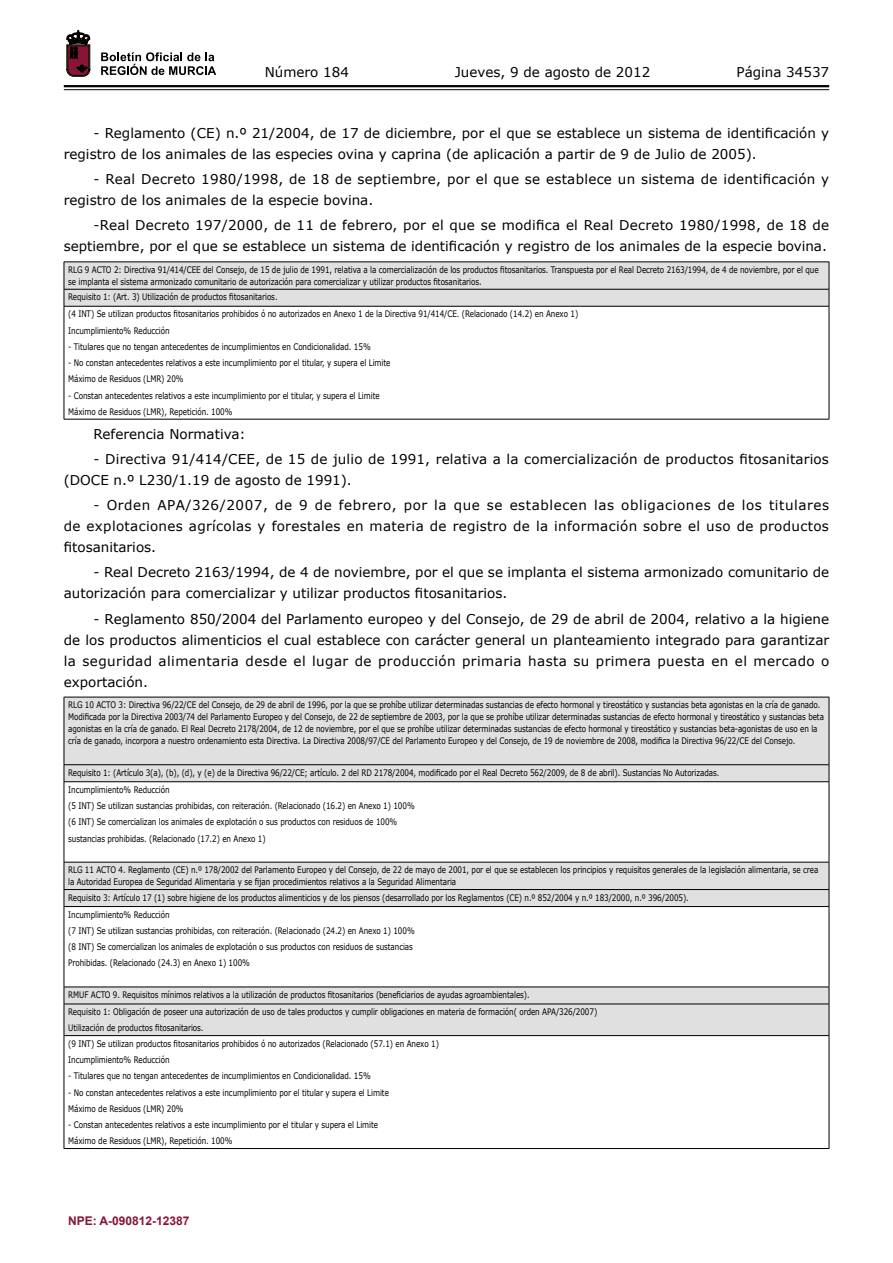
<style>
.page{position:relative;width:893px;height:1263px;background:#fff}
.page>*{position:absolute;margin:0;border:0;box-sizing:border-box;transform-origin:0 0}
.t1{font:13.5px/21px "Verdana";color:#000}
.t2{font:13.5px/21px "Verdana";letter-spacing:.02em;color:#000}
.t3{font:700 12px "Arial";color:#891536}
.t4{font:9px/16.2px "Verdana";letter-spacing:-.01em;color:#000;scale:.8 1}
</style>
<div class="page">
<hr style="left:64px;top:85px;width:765px;height:2px;background:#000">
<hr style="left:64px;top:89px;width:765px;height:1px;background:#000">
<svg style="left:101px;top:52px;width:115px;height:23px"></svg>
<svg style="left:67px;top:31px;width:23px;height:45px"></svg>
<svg style="left:64px;top:262px;width:766px;height:44px"></svg>
<hr style="left:64px;top:306px;width:765px;height:1px;background:#000">
<hr style="left:64px;top:419px;width:765px;height:1px;background:#000">
<hr style="left:64px;top:306px;width:1px;height:113px;background:#000">
<hr style="left:829px;top:306px;width:1px;height:113px;background:#000">
<svg style="left:65px;top:698px;width:764px;height:337px;fill:#e0e0e0"></svg>
<hr style="left:64px;top:764px;width:765px;height:1px;background:#000">
<hr style="left:64px;top:781px;width:765px;height:1px;background:#000">
<hr style="left:64px;top:862px;width:765px;height:1px;background:#000">
<hr style="left:64px;top:889px;width:765px;height:1px;background:#000">
<hr style="left:64px;top:906px;width:765px;height:1px;background:#000">
<hr style="left:64px;top:987px;width:765px;height:1px;background:#000">
<hr style="left:64px;top:1004px;width:765px;height:1px;background:#000">
<hr style="left:64px;top:697px;width:765px;height:1px;background:#000">
<hr style="left:64px;top:697px;width:1px;height:67px;background:#000">
<svg style="left:64px;top:765px;width:1px;height:16px"></svg>
<hr style="left:64px;top:782px;width:1px;height:80px;background:#000">
<svg style="left:64px;top:862px;width:1px;height:44px"></svg>
<hr style="left:64px;top:907px;width:1px;height:80px;background:#000">
<svg style="left:64px;top:987px;width:1px;height:17px"></svg>
<hr style="left:64px;top:1004px;width:1px;height:31px;background:#000">
<hr style="left:829px;top:697px;width:1px;height:67px;background:#000">
<svg style="left:829px;top:765px;width:1px;height:16px"></svg>
<hr style="left:829px;top:782px;width:1px;height:80px;background:#000">
<svg style="left:829px;top:862px;width:1px;height:44px"></svg>
<hr style="left:829px;top:907px;width:1px;height:80px;background:#000">
<svg style="left:829px;top:987px;width:1px;height:17px"></svg>
<hr style="left:829px;top:1004px;width:1px;height:31px;background:#000">
<hr style="left:64px;top:1035px;width:765px;height:1px;background:#000">
<hr style="left:64px;top:1148px;width:765px;height:1px;background:#000">
<hr style="left:64px;top:1036px;width:1px;height:112px;background:#000">
<hr style="left:829px;top:1036px;width:1px;height:112px;background:#000">
<h1 class="t1" style="left:265px;top:61px;width:86px">Número 184</h1>
<h1 class="t1" style="left:455px;top:61px;width:197px">Jueves, 9 de agosto de 2012</h1>
<h1 class="t1" style="left:736px;top:61px;width:94px">Página 34537</h1>
<h1 class="t1" style="left:64px;top:122px;width:767px;text-indent:30px">- Reglamento (CE) n.º 21/2004, de 17 de diciembre, por el que se establece un sistema de identificación y registro de los animales de las especies ovina y caprina (de aplicación a partir de 9 de Julio de 2005).</h1>
<h1 class="t2" style="left:64px;top:169px;width:767px;text-indent:30px">- Real Decreto 1980/1998, de 18 de septiembre, por el que se establece un sistema de identificación y registro de los animales de la especie bovina.</h1>
<h1 class="t1" style="left:64px;top:215px;width:767px;text-align:right">-Real Decreto 197/2000, de 11 de febrero, por el que se modifica el Real Decreto 1980/1998, de 18 de septiembre, por el que se establece un sistema de identificación y registro de los animales de la especie bovina.</h1>
<p class="t4" style="left:68px;top:264px;width:939px;line-height:12px">RLG 9 ACTO 2: Directiva 91/414/CEE del Consejo, de 15 de julio de 1991, relativa a la comercialización de los productos fitosanitarios. Transpuesta por el Real Decreto 2163/1994, de 4 de noviembre, por el que se implanta el sistema armonizado comunitario de autorización para comercializar y utilizar productos fitosanitarios.</p>
<p class="t4" style="left:68px;top:289px;width:639px;line-height:16.6px">Requisito 1: (Art. 3) Utilización de productos fitosanitarios.<br>(4 INT) Se utilizan productos fitosanitarios prohibidos ó no autorizados en Anexo 1 de la Directiva 91/414/CE. (Relacionado (14.2) en Anexo 1)<br>Incumplimiento% Reducción</p>
<p class="t4" style="left:68px;top:338px;width:380px">- Titulares que no tengan antecedentes de incumplimientos en Condicionalidad. 15%</p>
<p class="t4" style="left:68px;top:355px;width:404px">- No constan antecedentes relativos a este incumplimiento por el titular, y supera el Limite<br>Máximo de Residuos (LMR) 20%</p>
<p class="t4" style="left:68px;top:387px;width:391px">- Constan antecedentes relativos a este incumplimiento por el titular, y supera el Limite<br>Máximo de Residuos (LMR), Repetición. 100%</p>
<h1 class="t1" style="left:94px;top:423px;width:154px">Referencia Normativa:</h1>
<h1 class="t1" style="left:64px;top:448px;width:767px;text-indent:30px">- Directiva 91/414/CEE, de 15 de julio de 1991, relativa a la comercialización de productos fitosanitarios (DOCE n.º L230/1.19 de agosto de 1991).</h1>
<h1 class="t1" style="left:64px;top:495px;width:767px;text-align:justify;text-indent:30px">- Orden APA/326/2007, de 9 de febrero, por la que se establecen las obligaciones de los titulares de explotaciones agrícolas y forestales en materia de registro de la información sobre el uso de productos fitosanitarios.</h1>
<h1 class="t1" style="left:64px;top:562px;width:767px;text-indent:30px">- Real Decreto 2163/1994, de 4 de noviembre, por el que se implanta el sistema armonizado comunitario de autorización para comercializar y utilizar productos fitosanitarios.</h1>
<p class="t1" style="left:64px;top:608px;width:767px;text-align:justify;text-indent:30px">- Reglamento 850/2004 del Parlamento europeo y del Consejo, de 29 de abril de 2004, relativo a la higiene de los productos alimenticios el cual establece con carácter general un planteamiento integrado para garantizar la seguridad alimentaria desde el lugar de producción primaria hasta su primera puesta en el mercado o exportación.</p>
<p class="t4" style="left:68px;top:699px;width:946px;line-height:12px">RLG 10 ACTO 3: Directiva 96/22/CE del Consejo, de 29 de abril de 1996, por la que se prohíbe utilizar determinadas sustancias de efecto hormonal y tireostático y sustancias beta agonistas en la cría de ganado.<br>Modificada por la Directiva 2003/74 del Parlamento Europeo y del Consejo, de 22 de septiembre de 2003, por la que se prohíbe utilizar determinadas sustancias de efecto hormonal y tireostático y sustancias beta agonistas en la cría de ganado. El Real Decreto 2178/2004, de 12 de noviembre, por el que se prohíbe utilizar determinadas sustancias de efecto hormonal y tireostático y sustancias beta-agonistas de uso en la cría de ganado, incorpora a nuestro ordenamiento esta Directiva. La Directiva 2008/97/CE del Parlamento Europeo y del Consejo, de 19 de noviembre de 2008, modifica la Directiva 96/22/CE del Consejo.</p>
<p class="t4" style="left:68px;top:764px;width:815px">Requisito 1: (Artículo 3(a), (b), (d), y (e) de la Directiva 96/22/CE; artículo. 2 del RD 2178/2004, modificado por el Real Decreto 562/2009, de 8 de abril). Sustancias No Autorizadas.<br>Incumplimiento% Reducción<br>(5 INT) Se utilizan sustancias prohibidas, con reiteración. (Relacionado (16.2) en Anexo 1) 100%<br>(6 INT) Se comercializan los animales de explotación o sus productos con residuos de 100%<br>sustancias prohibidas. (Relacionado (17.2) en Anexo 1)</p>
<p class="t4" style="left:68px;top:864px;width:939px;line-height:12px">RLG 11 ACTO 4. Reglamento (CE) n.º 178/2002 del Parlamento Europeo y del Consejo, de 22 de mayo de 2001, por el que se establecen los principios y requisitos generales de la legislación alimentaria, se crea la Autoridad Europea de Seguridad Alimentaria y se fijan procedimientos relativos a la Seguridad Alimentaria</p>
<p class="t4" style="left:68px;top:889px;width:777px">Requisito 3: Artículo 17 (1) sobre higiene de los productos alimenticios y de los piensos (desarrollado por los Reglamentos (CE) n.º 852/2004 y n.º 183/2000, n.º 396/2005).<br>Incumplimiento% Reducción<br>(7 INT) Se utilizan sustancias prohibidas, con reiteración. (Relacionado (24.2) en Anexo 1) 100%<br>(8 INT) Se comercializan los animales de explotación o sus productos con residuos de sustancias<br>Prohibidas. (Relacionado (24.3) en Anexo 1) 100%</p>
<p class="t4" style="left:68px;top:986px;width:663px">RMUF ACTO 9. Requisitos mínimos relativos a la utilización de productos fitosanitarios (beneficiarios de ayudas agroambientales).<br>Requisito 1: Obligación de poseer una autorización de uso de tales productos y cumplir obligaciones en materia de formación( orden APA/326/2007)<br>Utilización de productos fitosanitarios.<br>(9 INT) Se utilizan productos fitosanitarios prohibidos ó no autorizados (Relacionado (57.1) en Anexo 1)<br>Incumplimiento% Reducción</p>
<p class="t4" style="left:68px;top:1068px;width:380px">- Titulares que no tengan antecedentes de incumplimientos en Condicionalidad. 15%</p>
<p class="t4" style="left:68px;top:1084px;width:402px">- No constan antecedentes relativos a este incumplimiento por el titular y supera el Limite<br>Máximo de Residuos (LMR) 20%</p>
<p class="t4" style="left:68px;top:1116px;width:389px">- Constan antecedentes relativos a este incumplimiento por el titular y supera el Limite<br>Máximo de Residuos (LMR), Repetición. 100%</p>
<h2 class="t3" style="left:68px;top:1213px;width:123px">NPE: A-090812-12387</h2>
</div>
